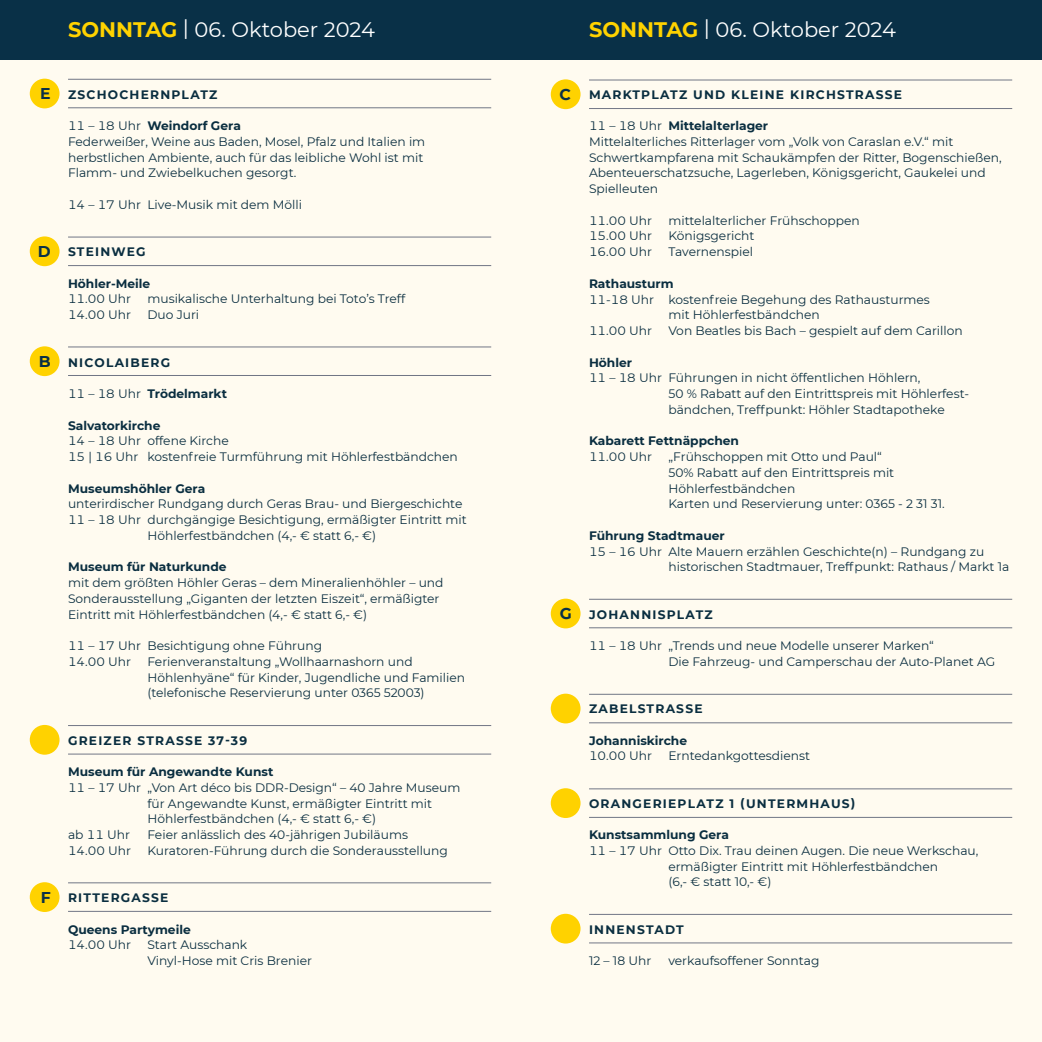
<style>
.page{position:relative;width:1042px;height:1042px;background:#fffbf0}
.page>*{position:absolute;margin:0;border:0;box-sizing:border-box;transform-origin:0 0}
.t1{font:21px "Montserrat";color:#fff}
.t2{font:700 15.58px "Montserrat";color:#093047}
.t3{font:12.25px/15.8px "Montserrat";color:#0a2e40}
.t4{font:700 12.25px "Montserrat";color:#0a2e40}
.t5{font:700 12.25px "Montserrat";letter-spacing:.1em;color:#0a2e40}
.s1{font-weight:700;color:#ffd200}
.s2{font-weight:700}
.s3{font-weight:400}
</style>
<div class="page">
<div style="left:0;top:0;width:1042px;height:60px;background:#093047"></div>
<div style="left:551px;top:788px;width:29px;height:30px;background:#ffd200;border-radius:50%"></div>
<div style="left:551px;top:693px;width:29px;height:30px;background:#ffd200;border-radius:50%"></div>
<div style="left:551px;top:914px;width:29px;height:29px;background:#ffd200;border-radius:50%"></div>
<div style="left:551px;top:599px;width:29px;height:29px;background:#ffd200;border-radius:50%"></div>
<hr style="left:68px;top:237px;width:423px;height:1px;background:#717685">
<hr style="left:68px;top:265px;width:423px;height:1px;background:#717685">
<hr style="left:68px;top:347px;width:423px;height:1px;background:#717685">
<hr style="left:68px;top:375px;width:423px;height:1px;background:#717685">
<hr style="left:68px;top:882px;width:423px;height:1px;background:#717685">
<hr style="left:68px;top:911px;width:423px;height:1px;background:#717685">
<hr style="left:68px;top:725px;width:423px;height:1px;background:#717685">
<hr style="left:68px;top:754px;width:423px;height:1px;background:#717685">
<div style="left:30px;top:346px;width:30px;height:30px;background:#ffd200;border-radius:50%"></div>
<div style="left:30px;top:882px;width:30px;height:30px;background:#ffd200;border-radius:50%"></div>
<div style="left:30px;top:725px;width:30px;height:30px;background:#ffd200;border-radius:50%"></div>
<div style="left:30px;top:236px;width:30px;height:30px;background:#ffd200;border-radius:50%"></div>
<div style="left:551px;top:79px;width:29px;height:30px;background:#ffd200;border-radius:50%"></div>
<hr style="left:68px;top:79px;width:423px;height:1px;background:#717685">
<hr style="left:68px;top:107px;width:423px;height:1px;background:#717685">
<div style="left:30px;top:79px;width:30px;height:29px;background:#ffd200;border-radius:50%"></div>
<hr style="left:589px;top:599px;width:423px;height:1px;background:#717685">
<hr style="left:589px;top:627px;width:423px;height:1px;background:#717685">
<hr style="left:589px;top:788px;width:423px;height:1px;background:#717685">
<hr style="left:589px;top:817px;width:423px;height:1px;background:#717685">
<hr style="left:589px;top:694px;width:423px;height:1px;background:#717685">
<hr style="left:589px;top:722px;width:423px;height:1px;background:#717685">
<hr style="left:589px;top:914px;width:423px;height:1px;background:#717685">
<hr style="left:589px;top:942px;width:423px;height:1px;background:#717685">
<hr style="left:589px;top:80px;width:423px;height:1px;background:#717685">
<hr style="left:589px;top:108px;width:423px;height:1px;background:#717685">
<h1 class="t1" style="left:68px;top:15px;width:308px"><span class="s1">SONNTAG</span> | 06. Oktober 2024</h1>
<h1 class="t1" style="left:589px;top:15px;width:308px"><span class="s1">SONNTAG</span> | 06. Oktober 2024</h1>
<p class="t2" style="left:40px;top:83px;width:12px">E</p>
<p class="t2" style="left:559px;top:83px;width:13px">C</p>
<p class="t5" style="left:68px;top:85px;width:151px">ZSCHOCHERNPLATZ</p>
<p class="t3" style="left:68px;top:118px;width:359px">11 – 18 Uhr <span class="s2">Weindorf Gera<br></span>Federweißer, Weine aus Baden, Mosel, Pfalz und Italien im herbstlichen Ambiente, auch für das leibliche Wohl ist mit Flamm- und Zwiebelkuchen gesorgt.</p>
<p class="t3" style="left:68px;top:196px;width:235px">14 – 17 Uhr Live-Musik mit dem Mölli</p>
<p class="t5" style="left:68px;top:243px;width:79px">STEINWEG</p>
<p class="t4" style="left:68px;top:274px;width:84px">Höhler-Meile</p>
<p class="t3" style="left:68px;top:291px;width:65px">11.00 Uhr</p>
<p class="t3" style="left:147px;top:291px;width:259px">musikalische Unterhaltung bei Toto’s Treff</p>
<p class="t3" style="left:68px;top:307px;width:65px">14.00 Uhr</p>
<p class="t3" style="left:147px;top:307px;width:53px">Duo Juri</p>
<p class="t5" style="left:68px;top:353px;width:104px">NICOLAIBERG</p>
<p class="t4" style="left:68px;top:385px;width:160px"><span class="s3">11 – 18 Uhr</span> Trödelmarkt</p>
<p class="t4" style="left:68px;top:416px;width:94px">Salvatorkirche</p>
<p class="t3" style="left:68px;top:433px;width:391px">14 – 18 Uhr offene Kirche<br>15 | 16 Uhr kostenfreie Turmführung mit Höhlerfestbändchen</p>
<p class="t4" style="left:68px;top:479px;width:139px">Museumshöhler Gera</p>
<p class="t3" style="left:68px;top:496px;width:396px">unterirdischer Rundgang durch Geras Brau- und Biergeschichte</p>
<p class="t3" style="left:68px;top:511px;width:400px">11 – 18 Uhr durchgängige Besichtigung, ermäßigter Eintritt mit</p>
<p class="t3" style="left:147px;top:527px;width:230px">Höhlerfestbändchen (4,- € statt 6,- €)</p>
<p class="t4" style="left:68px;top:558px;width:160px">Museum für Naturkunde</p>
<p class="t3" style="left:68px;top:574px;width:377px">mit dem größten Höhler Geras – dem Mineralienhöhler – und<br>Sonderausstellung „Giganten der letzten Eiszeit“, ermäßigter<br>Eintritt mit Höhlerfestbändchen (4,- € statt 6,- €)</p>
<p class="t3" style="left:68px;top:637px;width:256px">11 – 17 Uhr Besichtigung ohne Führung<br>14.00 Uhr</p>
<p class="t2" style="left:38px;top:240px;width:14px">D</p>
<p class="t2" style="left:39px;top:350px;width:13px">B</p>
<p class="t2" style="left:560px;top:603px;width:14px">G</p>
<p class="t3" style="left:147px;top:653px;width:319px">Ferienveranstaltung „Wollhaarnashorn und<br>Höhlenhyäne“ für Kinder, Jugendliche und Familien (telefonische Reservierung unter 0365 52003)</p>
<p class="t5" style="left:68px;top:731px;width:181px">GREIZER STRASSE 37-39</p>
<p class="t4" style="left:68px;top:763px;width:207px">Museum für Angewandte Kunst</p>
<p class="t3" style="left:68px;top:779px;width:394px">11 – 17 Uhr „Von Art déco bis DDR-Design“ – 40 Jahre Museum</p>
<p class="t3" style="left:147px;top:795px;width:286px">für Angewandte Kunst, ermäßigter Eintritt mit</p>
<p class="t3" style="left:147px;top:811px;width:230px">Höhlerfestbändchen (4,- € statt 6,- €)</p>
<p class="t3" style="left:68px;top:826px;width:64px">ab 11 Uhr</p>
<p class="t3" style="left:147px;top:826px;width:262px">Feier anlässlich des 40-jährigen Jubiläums</p>
<p class="t3" style="left:68px;top:842px;width:65px">14.00 Uhr</p>
<p class="t3" style="left:147px;top:842px;width:302px">Kuratoren-Führung durch die Sonderausstellung</p>
<p class="t5" style="left:68px;top:889px;width:102px">RITTERGASSE</p>
<p class="t4" style="left:68px;top:920px;width:124px">Queens Partymeile</p>
<p class="t3" style="left:68px;top:937px;width:65px">14.00 Uhr</p>
<p class="t3" style="left:147px;top:937px;width:166px">Start Ausschank<br>Vinyl-Hose mit Cris Brenier</p>
<p class="t2" style="left:41px;top:886px;width:11px">F</p>
<p class="t5" style="left:589px;top:85px;width:314px">MARKTPLATZ UND KLEINE KIRCHSTRASSE</p>
<p class="t3" style="left:589px;top:118px;width:414px">11 – 18 Uhr <span class="s2">Mittelalterlager<br></span>Mittelalterliches Ritterlager vom „Volk von Caraslan e.V.“ mit Schwertkampfarena mit Schaukämpfen der Ritter, Bogenschießen, Abenteuerschatzsuche, Lagerleben, Königsgericht, Gaukelei und Spielleuten</p>
<p class="t3" style="left:589px;top:212px;width:65px">11.00 Uhr</p>
<p class="t3" style="left:668px;top:212px;width:193px">mittelalterlicher Frühschoppen</p>
<p class="t3" style="left:589px;top:228px;width:65px">15.00 Uhr</p>
<p class="t3" style="left:668px;top:228px;width:88px">Königsgericht</p>
<p class="t3" style="left:589px;top:244px;width:65px">16.00 Uhr</p>
<p class="t3" style="left:668px;top:244px;width:86px">Tavernenspiel</p>
<p class="t4" style="left:589px;top:274px;width:86px">Rathausturm</p>
<p class="t3" style="left:589px;top:291px;width:342px">11-18 Uhr kostenfreie Begehung des Rathausturmes</p>
<p class="t3" style="left:668px;top:307px;width:153px">mit Höhlerfestbändchen</p>
<p class="t3" style="left:589px;top:322px;width:65px">11.00 Uhr</p>
<p class="t3" style="left:668px;top:322px;width:296px">Von Beatles bis Bach – gespielt auf dem Carillon</p>
<p class="t4" style="left:589px;top:353px;width:45px">Höhler</p>
<p class="t3" style="left:668px;top:370px;width:302px;text-indent:-79px">11 – 18 Uhr Führungen in nicht öffentlichen Höhlern,<br>50 % Rabatt auf den Eintrittspreis mit Höhlerfest&shy;bändchen, Treffpunkt: Höhler Stadtapotheke</p>
<p class="t4" style="left:589px;top:432px;width:152px">Kabarett Fettnäppchen</p>
<p class="t3" style="left:589px;top:448px;width:65px">11.00 Uhr</p>
<p class="t3" style="left:668px;top:448px;width:278px">„Frühschoppen mit Otto und Paul“<br>50% Rabatt auf den Eintrittspreis mit Höhlerfestbändchen<br>Karten und Reservierung unter: 0365 - 2 31 31.</p>
<p class="t4" style="left:589px;top:527px;width:137px">Führung Stadtmauer</p>
<p class="t3" style="left:668px;top:543px;width:342px;text-indent:-79px">15 – 16 Uhr Alte Mauern erzählen Geschichte(n) – Rundgang zu historischen Stadtmauer, Treffpunkt: Rathaus / Markt 1a</p>
<p class="t5" style="left:589px;top:605px;width:125px">JOHANNISPLATZ</p>
<p class="t3" style="left:668px;top:637px;width:328px;text-indent:-79px">11 – 18 Uhr „Trends und neue Modelle unserer Marken“<br>Die Fahrzeug- und Camperschau der Auto-Planet AG</p>
<p class="t5" style="left:589px;top:700px;width:115px">ZABELSTRASSE</p>
<p class="t4" style="left:589px;top:731px;width:100px">Johanniskirche</p>
<p class="t3" style="left:589px;top:748px;width:65px">10.00 Uhr</p>
<p class="t3" style="left:668px;top:748px;width:143px">Erntedankgottesdienst</p>
<p class="t5" style="left:589px;top:794px;width:268px">ORANGERIEPLATZ 1 (UNTERMHAUS)</p>
<p class="t4" style="left:589px;top:826px;width:141px">Kunstsammlung Gera</p>
<p class="t3" style="left:668px;top:842px;width:311px;text-indent:-79px">11 – 17 Uhr Otto Dix. Trau deinen Augen. Die neue Werkschau, ermäßigter Eintritt mit Höhlerfestbändchen<br>(6,- € statt 10,- €)</p>
<p class="t5" style="left:589px;top:920px;width:96px">INNENSTADT</p>
<p class="t3" style="left:589px;top:952px;width:64px">12 – 18 Uhr</p>
<p class="t3" style="left:668px;top:952px;width:153px">verkaufsoffener Sonntag</p>
</div>
